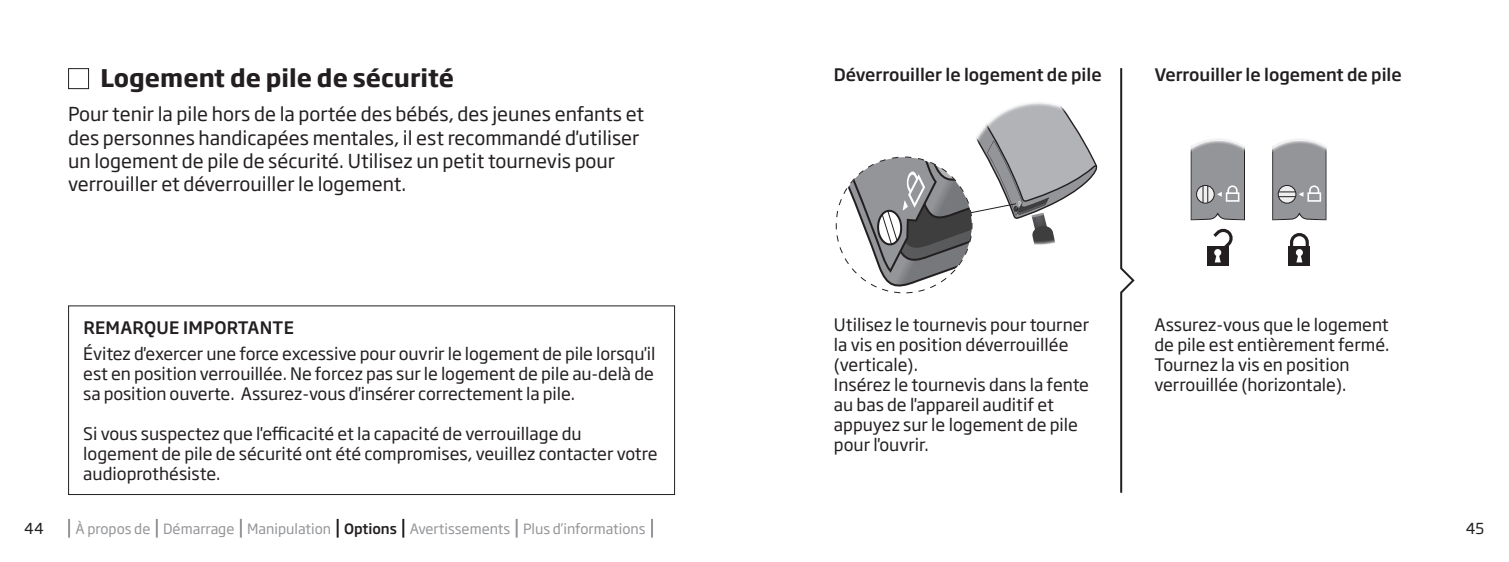
<style>
.page{position:relative;width:1509px;height:562px;background:#fff}
.page>*{position:absolute;margin:0;border:0;box-sizing:border-box;transform-origin:0 0}
.t1{font:700 24px "Soho Gothic Pro";color:#231f20}
.t2{font:19px/23px "Soho Gothic Pro";color:#231f20}
.t3{font:17px/20px "Soho Gothic Pro";color:#231f20}
.t4{font:500 17px "Soho Gothic Pro";color:#231f20}
.t5{font:15px "Soho Gothic Pro";color:#231f20}
.t6{font:14px "Soho Gothic Pro";color:#939598}
.s1{font-weight:500;color:#231f20}
</style>
<div class="page">
<svg style="left:1120px;top:68px;width:15px;height:425px"></svg>
<div style="left:68px;top:68px;width:21px;height:21px;border:1px solid #231f20"></div>
<svg style="left:1207px;top:262px;width:21px;height:3px"></svg>
<svg style="left:1288px;top:262px;width:21px;height:3px"></svg>
<svg style="left:1288px;top:233px;width:22px;height:29px"></svg>
<svg style="left:1190px;top:139px;width:54px;height:123px"></svg>
<svg style="left:1272px;top:139px;width:54px;height:81px;background:#9b9c9f"></svg>
<svg style="left:835px;top:103px;width:262px;height:190px"></svg>
<svg style="left:68px;top:518px;width:2px;height:19px"></svg>
<svg style="left:156px;top:518px;width:2px;height:19px"></svg>
<svg style="left:240px;top:518px;width:2px;height:19px"></svg>
<svg style="left:336px;top:518px;width:2px;height:19px"></svg>
<svg style="left:402px;top:518px;width:2px;height:19px"></svg>
<svg style="left:515px;top:518px;width:2px;height:19px"></svg>
<svg style="left:651px;top:518px;width:2px;height:19px"></svg>
<h1 class="t1" style="left:100px;top:59px;width:355px">Logement de pile de sécurité</h1>
<p class="t2" style="left:68px;top:102px;width:577px">Pour tenir la pile hors de la portée des bébés, des jeunes enfants et des personnes handicapées mentales, il est recommandé d'utiliser un logement de pile de sécurité. Utilisez un petit tournevis pour verrouiller et déverrouiller le logement.</p>
<p class="t4" style="left:83px;top:314px;width:212px">REMARQUE IMPORTANTE</p>
<p class="t3" style="left:83px;top:342px;width:573px;text-align:justify">Évitez d'exercer une force excessive pour ouvrir le logement de pile lorsqu'il est en position verrouillée. Ne forcez pas sur le logement de pile au-delà de sa position ouverte. Assurez-vous d'insérer correctement la pile.</p>
<p class="t3" style="left:83px;top:422px;width:576px">Si vous suspectez que l'efficacité et la capacité de verrouillage du logement de pile de sécurité ont été compromises, veuillez contacter votre audioprothésiste.</p>
<p class="t4" style="left:833px;top:62px;width:269px">Déverrouiller le logement de pile</p>
<p class="t4" style="left:1154px;top:62px;width:249px">Verrouiller le logement de pile</p>
<p class="t3" style="left:833px;top:314px;width:257px">Utilisez le tournevis pour tourner la vis en position déverrouillée (verticale).<br>Insérez le tournevis dans la fente au bas de l'appareil auditif et appuyez sur le logement de pile pour l'ouvrir.</p>
<p class="t3" style="left:1154px;top:314px;width:236px">Assurez-vous que le logement de pile est entièrement fermé.<br>Tournez la vis en position verrouillée (horizontale).</p>
<p class="t5" style="left:24px;top:516px;width:21px">44</p>
<p class="t6" style="left:75px;top:517px;width:571px">À propos de Démarrage Manipulation <span class="s1">Options</span> Avertissements Plus d’informations</p>
<p class="t5" style="left:1465px;top:516px;width:20px">45</p>
</div>
